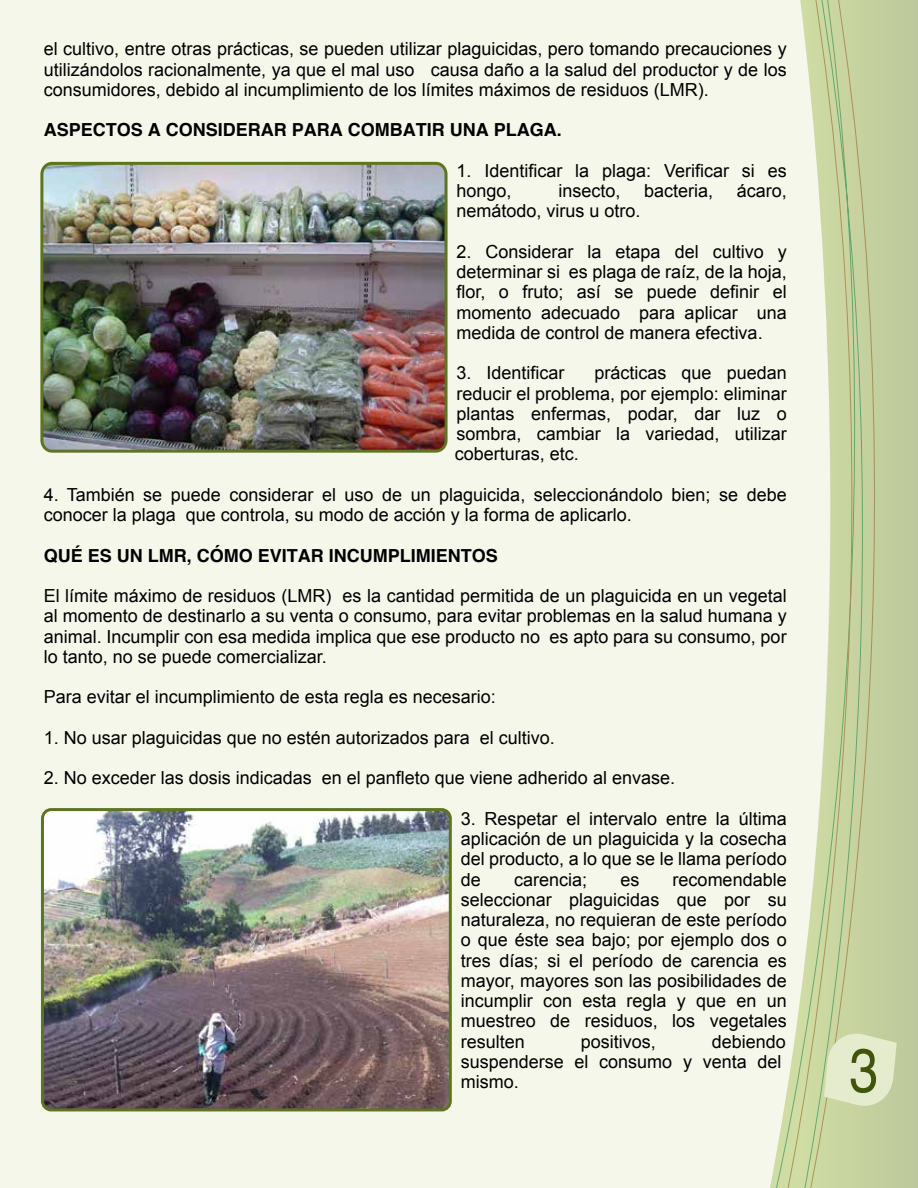
<style>
.page{position:relative;width:918px;height:1188px;background:#f5f7eb}
.page>*{position:absolute;margin:0;border:0;box-sizing:border-box;transform-origin:0 0}
.t1{font:61.8px "Helvetica";color:#40550b;scale:.84 1}
.t2{font:18px/20.2px "Arial";color:#000;text-align:justify}
.t3{font:700 18px "Helvetica";color:#000}
</style>
<div class="page">
<div style="left:884px;top:0;width:34px;height:1188px;background:#c0ca9d"></div>
<svg style="left:779px;top:0;width:105px;height:1188px"></svg>
<img style="left:44px;top:166px;width:400px;height:283px">
<div style="left:40px;top:162px;width:408px;height:291px;border:3px solid #5f7421;border-radius:11px"></div>
<img style="left:44px;top:812px;width:404px;height:298px">
<div style="left:41px;top:808px;width:411px;height:303px;border:3px solid #5f7421;border-radius:9px"></div>
<svg style="left:824px;top:1030px;width:73px;height:79px;background:#dbe4c0"></svg>
<p class="t2" style="left:44px;top:39px;width:745px">el cultivo, entre otras prácticas, se pueden utilizar plaguicidas, pero tomando precauciones y utilizándolos racionalmente, ya que el mal uso causa daño a la salud del productor y de los consumidores, debido al incumplimiento de los límites máximos de residuos (LMR).</p>
<p class="t3" style="left:44px;top:115px;width:520px">ASPECTOS A CONSIDERAR PARA COMBATIR UNA PLAGA.</p>
<p class="t2" style="left:457px;top:161px;width:332px">1. Identificar la plaga: Verificar si es hongo,</p>
<p class="t2" style="left:559px;top:181px;width:64px">insecto,</p>
<p class="t2" style="left:644px;top:181px;width:71px">bacteria,</p>
<p class="t2" style="left:737px;top:181px;width:52px">ácaro,</p>
<p class="t2" style="left:457px;top:201px;width:186px">nemátodo, virus u otro.</p>
<p class="t2" style="left:457px;top:242px;width:332px">2. Considerar la etapa del cultivo y determinar si es plaga de raíz, de la hoja, flor, o fruto; así se puede definir el momento adecuado para aplicar una medida de control de manera efectiva.</p>
<p class="t2" style="left:457px;top:363px;width:110px">3. Identificar</p>
<p class="t2" style="left:455px;top:363px;width:333px;text-indent:140px">prácticas que puedan reducir el problema, por ejemplo: eliminar plantas enfermas, podar, dar luz o sombra, cambiar la variedad, utilizar coberturas, etc.</p>
<p class="t2" style="left:44px;top:485px;width:744px">4. También se puede considerar el uso de un plaguicida, seleccionándolo bien; se debe conocer la plaga que controla, su modo de acción y la forma de aplicarlo.</p>
<p class="t3" style="left:44px;top:541px;width:456px">QUÉ ES UN LMR, CÓMO EVITAR INCUMPLIMIENTOS</p>
<p class="t2" style="left:44px;top:586px;width:745px">El límite máximo de residuos (LMR) es la cantidad permitida de un plaguicida en un vegetal al momento de destinarlo a su venta o consumo, para evitar problemas en la salud humana y animal. Incumplir con esa medida implica que ese producto no es apto para su consumo, por lo tanto, no se puede comercializar.</p>
<p class="t2" style="left:44px;top:687px;width:454px">Para evitar el incumplimiento de esta regla es necesario:</p>
<p class="t2" style="left:44px;top:728px;width:513px">1. No usar plaguicidas que no estén autorizados para el cultivo.</p>
<p class="t2" style="left:44px;top:768px;width:633px">2. No exceder las dosis indicadas en el panfleto que viene adherido al envase.</p>
<p class="t2" style="left:461px;top:809px;width:327px">3. Respetar el intervalo entre la última aplicación de un plaguicida y la cosecha del producto, a lo que se le llama período de</p>
<p class="t2" style="left:461px;top:869px;width:327px;text-indent:212px">recomendable seleccionar plaguicidas que por su naturaleza, no requieran de este período o que éste sea bajo; por ejemplo dos o tres días; si el período de carencia es mayor, mayores son las posibilidades de incumplir con esta regla y que en un muestreo de residuos, los vegetales resulten</p>
<p class="t2" style="left:514px;top:869px;width:75px">carencia;</p>
<p class="t2" style="left:620px;top:869px;width:21px">es</p>
<p class="t2" style="left:461px;top:1031px;width:327px;text-align:left;text-indent:251px">debiendo suspenderse el consumo y venta del mismo.</p>
<p class="t2" style="left:581px;top:1031px;width:77px">positivos,</p>
<h1 class="t1" style="left:849px;top:1023px;width:36px">3</h1>
</div>
